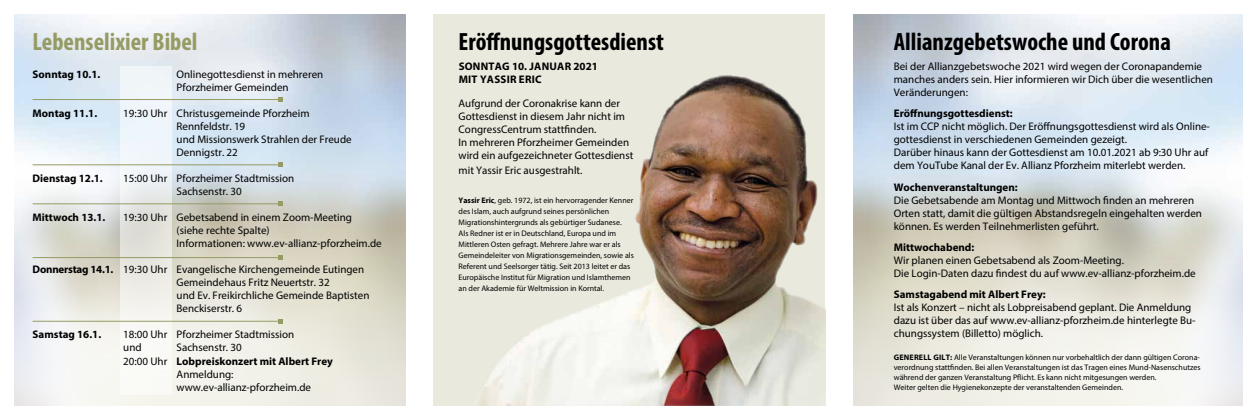
<style>
.page{position:relative;width:1256px;height:420px;background:#fff}
.page>*{position:absolute;margin:0;border:0;box-sizing:border-box;transform-origin:0 0}
.t1{font:700 condensed 25px "Myriad Pro";color:#000}
.t2{font:700 condensed 25px "Myriad Pro";color:#969b63}
.t3{font:11px/13px "Myriad Pro";color:#000}
.t4{font:700 11px "Myriad Pro";color:#000}
.t5{font:700 11px/13px "Myriad Pro";letter-spacing:.02em;color:#000}
.t6{font:8px/11px "Myriad Pro";color:#000}
.s1{font-weight:700}
.s2{font-weight:400}
</style>
<div class="page">
<img style="left:14px;top:14px;width:391px;height:133px">
<svg style="left:14px;top:147px;width:392px;height:259px;background:#e1e2db"></svg>
<svg style="left:853px;top:147px;width:390px;height:259px;background:#e1e2db"></svg>
<div style="left:434px;top:14px;width:391px;height:391px;background:#eae9de"></div>
<img style="left:475px;top:75px;width:350px;height:330px">
<svg style="left:120px;top:66px;width:52px;height:328px"></svg>
<hr style="left:33px;top:320px;width:247px;height:1px;background:#969b63">
<svg style="left:278px;top:319px;width:4px;height:4px"></svg>
<hr style="left:33px;top:99px;width:247px;height:1px;background:#969b63">
<svg style="left:278px;top:97px;width:4px;height:4px"></svg>
<hr style="left:33px;top:164px;width:247px;height:1px;background:#969b63">
<svg style="left:278px;top:163px;width:4px;height:4px"></svg>
<hr style="left:33px;top:203px;width:247px;height:1px;background:#969b63">
<svg style="left:278px;top:202px;width:4px;height:4px"></svg>
<hr style="left:33px;top:257px;width:247px;height:1px;background:#969b63">
<svg style="left:278px;top:255px;width:4px;height:4px"></svg>
<h1 class="t2" style="left:33px;top:26px;width:166px">Lebenselixier Bibel</h1>
<h1 class="t1" style="left:459px;top:26px;width:207px">Eröffnungsgottesdienst</h1>
<p class="t5" style="left:459px;top:60px;width:141px">SONNTAG 10. JANUAR 2021<br>MIT YASSIR ERIC</p>
<p class="t3" style="left:459px;top:97px;width:176px">Aufgrund der Coronakrise kann der Gottesdienst in diesem Jahr nicht im CongressCentrum stattfinden.<br>In mehreren Pforzheimer Gemeinden wird ein aufgezeichneter Gottesdienst</p>
<p class="t3" style="left:459px;top:163px;width:125px">mit Yassir Eric ausgestrahlt.</p>
<p class="t6" style="left:459px;top:195px;width:177px"><span class="s1">Yassir Eric</span>, geb. 1972, ist ein hervorragender Kenner des Islam, auch aufgrund seines persönlichen Migrationshintergrunds als gebürtiger Sudanese.<br>Als Redner ist er in Deutschland, Europa und im Mittleren Osten gefragt. Mehrere Jahre war er als Gemeindeleiter von Migrationsgemeinden, sowie als Referent und Seelsorger tätig. Seit 2013 leitet er das Europäische Institut für Migration und Islamthemen an der Akademie für Weltmission in Korntal.</p>
<p class="t4" style="left:33px;top:67px;width:69px">Sonntag 10.1.</p>
<p class="t3" style="left:177px;top:68px;width:148px">Onlinegottesdienst in mehreren<br>Pforzheimer Gemeinden</p>
<p class="t4" style="left:33px;top:106px;width:66px">Montag 11.1.</p>
<p class="t3" style="left:177px;top:107px;width:177px;text-indent:-53px">19:30 Uhr Christusgemeinde Pforzheim<br>Rennfeldstr. 19<br>und Missionswerk Strahlen der Freude<br>Dennigstr. 22</p>
<p class="t4" style="left:33px;top:171px;width:72px">Dienstag 12.1.</p>
<p class="t3" style="left:123px;top:172px;width:172px;text-align:center">15:00 Uhr Pforzheimer Stadtmission<br>Sachsenstr. 30</p>
<p class="t4" style="left:33px;top:210px;width:74px">Mittwoch 13.1.</p>
<p class="t3" style="left:177px;top:211px;width:207px;text-indent:-53px">19:30 Uhr Gebetsabend in einem Zoom-Meeting (siehe rechte Spalte)<br>Informationen: www.ev-allianz-pforzheim.de</p>
<p class="t3" style="left:177px;top:263px;width:194px;text-indent:-144px"><span class="s1">Donnerstag 14.1.</span> 19:30 Uhr Evangelische Kirchengemeinde Eutingen Gemeindehaus Fritz Neuertstr. 32<br>und Ev. Freikirchliche Gemeinde Baptisten Benckiserstr. 6</p>
<p class="t4" style="left:33px;top:327px;width:70px">Samstag 16.1.</p>
<p class="t3" style="left:123px;top:328px;width:172px">18:00 Uhr Pforzheimer Stadtmission und</p>
<p class="t3" style="left:177px;top:341px;width:67px">Sachsenstr. 30</p>
<p class="t4" style="left:123px;top:353px;width:211px"><span class="s2">20:00 Uhr</span> Lobpreiskonzert mit Albert Frey</p>
<p class="t3" style="left:177px;top:367px;width:58px">Anmeldung:</p>
<p class="t3" style="left:177px;top:380px;width:136px">www.ev-allianz-pforzheim.de</p>
<h1 class="t1" style="left:894px;top:26px;width:279px">Allianzgebetswoche und Corona</h1>
<p class="t3" style="left:894px;top:60px;width:321px">Bei der Allianzgebetswoche 2021 wird wegen der Coronapandemie manches anders sein. Hier informieren wir Dich über die wesentlichen<br>Veränderungen:</p>
<p class="t4" style="left:894px;top:106px;width:120px">Eröffnungsgottesdienst:</p>
<p class="t3" style="left:894px;top:120px;width:318px">Ist im CCP nicht möglich. Der Eröffnungsgottesdienst wird als Online&shy;gottesdienst in verschiedenen Gemeinden gezeigt.<br>Darüber hinaus kann der Gottesdienst am 10.01.2021 ab 9:30 Uhr auf dem YouTube Kanal der Ev. Allianz Pforzheim miterlebt werden.</p>
<p class="t4" style="left:894px;top:179px;width:125px">Wochenveranstaltungen:</p>
<p class="t3" style="left:894px;top:193px;width:310px">Die Gebetsabende am Montag und Mittwoch finden an mehreren<br>Orten statt, damit die gültigen Abstandsregeln eingehalten werden können. Es werden Teilnehmerlisten geführt.</p>
<p class="t4" style="left:894px;top:239px;width:82px">Mittwochabend:</p>
<p class="t3" style="left:894px;top:253px;width:303px">Wir planen einen Gebetsabend als Zoom-Meeting.<br>Die Login-Daten dazu findest du auf www.ev-allianz-pforzheim.de</p>
<p class="t4" style="left:894px;top:286px;width:153px">Samstagabend mit Albert Frey:</p>
<p class="t3" style="left:894px;top:300px;width:303px">Ist als Konzert – nicht als Lobpreisabend geplant. Die Anmeldung dazu ist über das auf www.ev-allianz-pforzheim.de hinterlegte Bu&shy;chungssystem (Billetto) möglich.</p>
<p class="t6" style="left:894px;top:351px;width:308px;line-height:10px"><span class="s1">GENERELL GILT:</span> Alle Veranstaltungen können nur vorbehaltlich der dann gültigen Corona&shy;verordnung stattfinden. Bei allen Veranstaltungen ist das Tragen eines Mund-Nasenschutzes während der ganzen Veranstaltung Pflicht. Es kann nicht mitgesungen werden.<br>Weiter gelten die Hygienekonzepte der veranstaltenden Gemeinden.</p>
</div>
